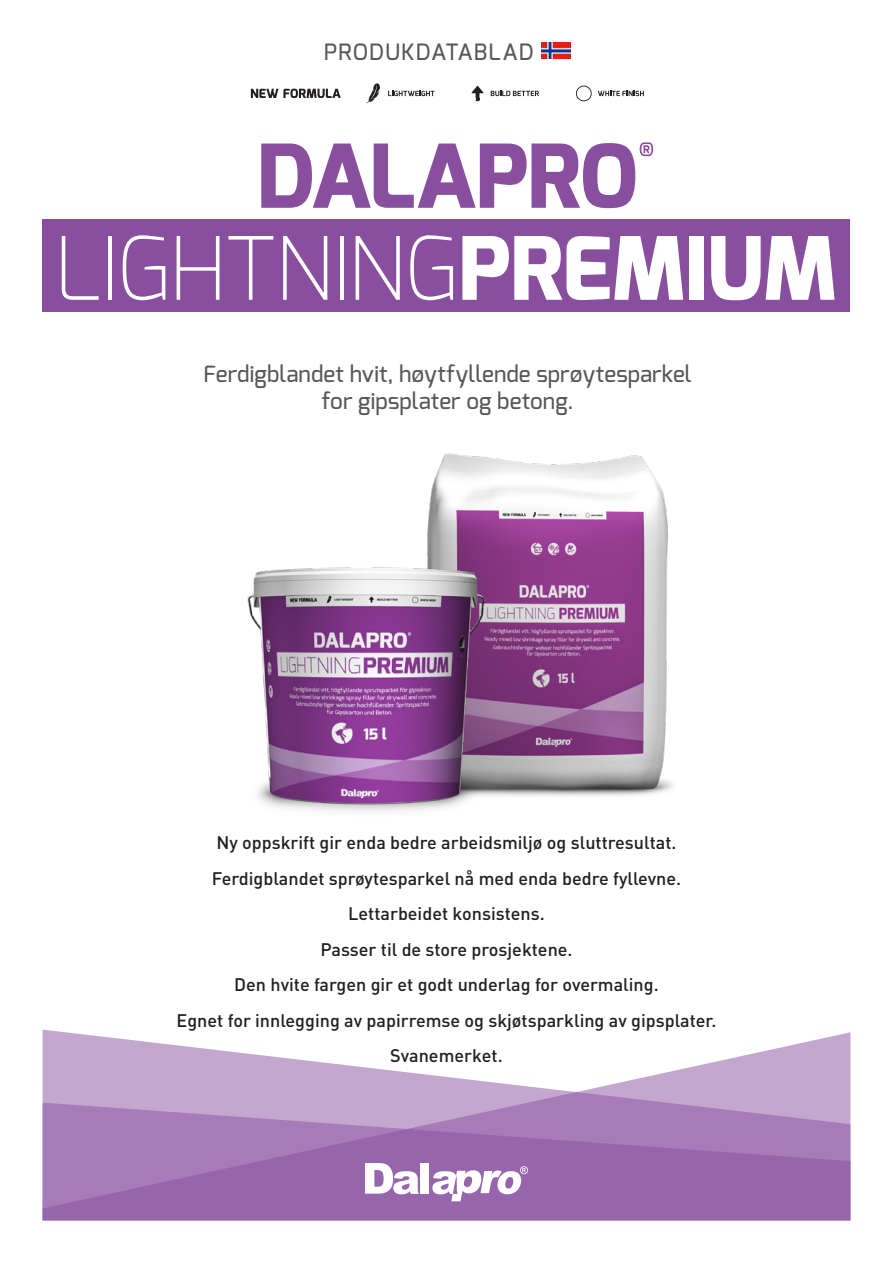
<style>
.page{position:relative;width:893px;height:1263px;background:#fff}
.page>*{position:absolute;margin:0;border:0;box-sizing:border-box;transform-origin:0 0}
.t1{font:200 87.15px "Exo";letter-spacing:-.02em;color:#fff}
.t2{font:500 22.5px/27px "Exo";letter-spacing:.005em;color:#57585a;text-align:center}
.t3{font:500 22.5px "Exo";letter-spacing:.05em;color:#57585a}
.t4{font:500 18px "DIN Pro";color:#231f20}
.s1{font-weight:800}
</style>
<div class="page">
<svg style="left:43px;top:1029px;width:807px;height:73px;fill:#c4a7cf"></svg>
<svg style="left:43px;top:1102px;width:807px;height:118px;background:#a173b3"></svg>
<svg style="left:365px;top:1163px;width:54px;height:31px"></svg>
<div style="left:421px;top:1163px;width:8px;height:31px;background:#fff"></div>
<svg style="left:432px;top:1166px;width:96px;height:35px"></svg>
<div style="left:43px;top:219px;width:807px;height:93px;background:#894f9f"></div>
<svg style="left:261px;top:142px;width:392px;height:66px"></svg>
<img style="left:427px;top:453px;width:247px;height:343px">
<img style="left:247px;top:556px;width:263px;height:256px">
<svg style="left:388px;top:91px;width:47px;height:5px"></svg>
<svg style="left:366px;top:83px;width:14px;height:20px"></svg>
<svg style="left:491px;top:91px;width:48px;height:5px"></svg>
<svg style="left:471px;top:86px;width:13px;height:15px"></svg>
<svg style="left:251px;top:89px;width:90px;height:9px"></svg>
<svg style="left:598px;top:91px;width:46px;height:5px"></svg>
<svg style="left:576px;top:86px;width:16px;height:15px"></svg>
<img style="left:541px;top:43px;width:29px;height:15px">
<p class="t3" style="left:324px;top:37px;width:211px">PRODUKDATABLAD</p>
<p class="t1" style="left:53px;top:212px;width:786px">LIGHTNING<span class="s1">PREMIUM</span></p>
<p class="t2" style="left:203px;top:360px;width:490px">Ferdigblandet hvit, høytfyllende sprøytesparkel for gipsplater og betong.</p>
<p class="t4" style="left:216px;top:830px;width:462px">Ny oppskrift gir enda bedre arbeidsmiljø og sluttresultat.</p>
<p class="t4" style="left:212px;top:866px;width:471px">Ferdigblandet sprøytesparkel nå med enda bedre fyllevne.</p>
<p class="t4" style="left:348px;top:901px;width:198px">Lettarbeidet konsistens.</p>
<p class="t4" style="left:320px;top:937px;width:254px">Passer til de store prosjektene.</p>
<p class="t4" style="left:234px;top:972px;width:426px">Den hvite fargen gir et godt underlag for overmaling.</p>
<p class="t4" style="left:177px;top:1008px;width:541px">Egnet for innlegging av papirremse og skjøtsparkling av gipsplater.</p>
<p class="t4" style="left:390px;top:1043px;width:114px">Svanemerket.</p>
</div>
